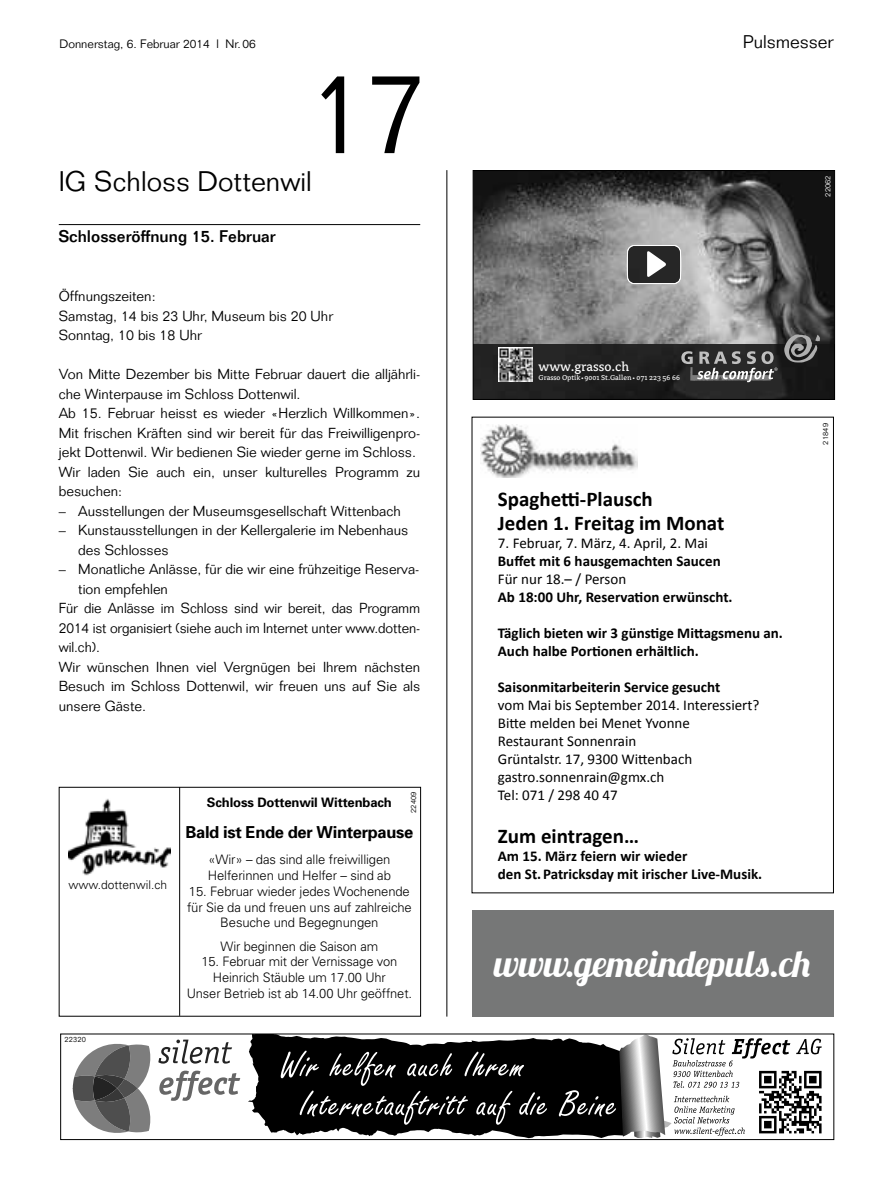
<style>
.page{position:relative;width:893px;height:1191px;background:#fff}
.page>*{position:absolute;margin:0;border:0;box-sizing:border-box;transform-origin:0 0}
.t1{font:300 114px "Folio";color:#000}
.t2{font:37.2px "Lobster 1.3";color:#fff}
.t3{font:300 27.75px "Folio";color:#000}
.t4{font:700 21px/24px "Calibri";color:#000}
.t5{font:300 18px "Folio";color:#000}
.t6{font:500 16.5px "Folio";color:#000}
.t7{font:700 16.5px "Univers";letter-spacing:-.02em;color:#000}
.t8{font:700 15px/18px "Calibri";color:#000}
.t9{font:15px/18px "Calibri";color:#000}
.t10{font:14.4px "Avance";color:#fff}
.t11{font:300 14.25px/19.5px "Folio";color:#000}
.t12{font:300 13.05px/15.8px "Univers";letter-spacing:-.01em;color:#000;text-align:center}
.t13{font:700 13.05px "Univers";letter-spacing:-.01em;color:#000}
.t14{font:300 12px "Folio";color:#000}
.t15{font:300 12px "Univers";color:#000}
.t16{font:7.95px "Avance";color:#fff}
.t17{font:300 7.5px "Folio";letter-spacing:.02em;color:#000}
.t18{font:300 7.5px "Folio";letter-spacing:.02em;color:#fff}
.s1{font-size:5.55px}
</style>
<div class="page">
<hr style="left:446px;top:170px;width:1px;height:846px;background:#000">
<div style="left:472px;top:910px;width:361px;height:106px;background:#767777"></div>
<hr style="left:59px;top:224px;width:361px;height:1px;background:#000">
<div style="left:59px;top:787px;width:362px;height:229px;border:1px solid #000"></div>
<hr style="left:179px;top:787px;width:1px;height:228px;background:#000">
<img style="left:69px;top:798px;width:101px;height:77px">
<img style="left:475px;top:172px;width:358px;height:226px">
<svg style="left:627px;top:245px;width:54px;height:39px"></svg>
<svg style="left:681px;top:351px;width:97px;height:31px;background:#606060"></svg>
<svg style="left:784px;top:334px;width:36px;height:29px"></svg>
<img style="left:498px;top:347px;width:34px;height:34px">
<div style="left:473px;top:170px;width:362px;height:230px;border:1px solid #000"></div>
<svg style="left:72px;top:1039px;width:168px;height:94px"></svg>
<svg style="left:248px;top:1035px;width:574px;height:103px"></svg>
<div style="left:60px;top:1033px;width:774px;height:107px;border:1px solid #000"></div>
<img style="left:481px;top:425px;width:156px;height:52px">
<p class="t14" style="left:60px;top:36px;width:198px">Donnerstag, 6. Februar 2014 l Nr.06</p>
<h3 class="t3" style="left:59px;top:165px;width:254px">IG Schloss Dottenwil</h3>
<p class="t6" style="left:59px;top:226px;width:218px">Schlosseröffnung 15. Februar</p>
<h1 class="t1" style="left:306px;top:45px;width:123px">17</h1>
<p class="t11" style="left:59px;top:286px;width:276px">Öffnungszeiten:<br>Samstag, 14 bis 23 Uhr, Museum bis 20 Uhr<br>Sonntag, 10 bis 18 Uhr</p>
<p class="t11" style="left:59px;top:364px;width:363px">Von Mitte Dezember bis Mitte Februar dauert die alljährli&shy;che Winterpause im Schloss Dottenwil.<br>Ab 15. Februar heisst es wieder «Herzlich Willkommen».<br>Mit frischen Kräften sind wir bereit für das Freiwilligenpro&shy;jekt Dottenwil. Wir bedienen Sie wieder gerne im Schloss.<br>Wir laden Sie auch ein, unser kulturelles Programm zu besuchen:</p>
<p class="t11" style="left:59px;top:501px;width:344px">– Ausstellungen der Museumsgesellschaft Wittenbach</p>
<p class="t11" style="left:78px;top:520px;width:331px;text-indent:-19px">– Kunstausstellungen in der Kellergalerie im Nebenhaus des Schlosses</p>
<p class="t11" style="left:59px;top:559px;width:362px">– Monatliche Anlässe, für die wir eine frühzeitige Reserva-</p>
<p class="t11" style="left:78px;top:579px;width:91px">tion empfehlen</p>
<p class="t11" style="left:59px;top:598px;width:363px">Für die Anlässe im Schloss sind wir bereit, das Programm</p>
<p class="t11" style="left:59px;top:618px;width:363px">2014 ist organisiert (siehe auch im Internet unter www.dotten-</p>
<p class="t11" style="left:59px;top:637px;width:43px">wil.ch).</p>
<p class="t11" style="left:59px;top:657px;width:363px">Wir wünschen Ihnen viel Vergnügen bei Ihrem nächsten</p>
<p class="t11" style="left:59px;top:676px;width:363px">Besuch im Schloss Dottenwil, wir freuen uns auf Sie als</p>
<p class="t11" style="left:59px;top:696px;width:89px">unsere Gäste.</p>
<p class="t15" style="left:69px;top:877px;width:100px">www.dottenwil.ch</p>
<p class="t17" style="left:64px;top:1035px;width:23px">22320</p>
<p class="t17" style="left:409px;top:813px;width:23px;rotate:-90deg">22409</p>
<p class="t13" style="left:207px;top:794px;width:187px">Schloss Dottenwil Wittenbach</p>
<p class="t7" style="left:185px;top:822px;width:229px">Bald ist Ende der Winterpause</p>
<p class="t12" style="left:208px;top:852px;width:185px;text-align:left">«Wir» – das sind alle freiwilligen<br>Helferinnen und Helfer – sind ab</p>
<p class="t12" style="left:187px;top:883px;width:226px">15. Februar wieder jedes Wochenende für Sie da und freuen uns auf zahlreiche<br>Besuche und Begegnungen</p>
<p class="t12" style="left:221px;top:938px;width:159px">Wir beginnen die Saison am</p>
<p class="t12" style="left:187px;top:954px;width:227px">15. Februar mit der Vernissage von<br>Heinrich Stäuble um 17.00 Uhr<br>Unser Betrieb ist ab 14.00 Uhr geöffnet.</p>
<p class="t5" style="left:743px;top:31px;width:92px">Pulsmesser</p>
<p class="t18" style="left:823px;top:197px;width:23px;rotate:-90deg">22062</p>
<p class="t10" style="left:539px;top:359px;width:92px">www.grasso.ch</p>
<p class="t16" style="left:539px;top:374px;width:143px">Grasso Optik <span class="s1">•</span> 9001 St.Gallen <span class="s1">•</span> 071 223 56 66</p>
<h3 class="t4" style="left:498px;top:485px;width:228px">Spaghetti-Plausch<br>Jeden 1. Freitag im Monat</h3>
<p class="t9" style="left:498px;top:533px;width:212px">7. Februar, 7. März, 4. April, 2. Mai</p>
<p class="t8" style="left:498px;top:551px;width:224px">Buffet mit 6 hausgemachten Saucen</p>
<p class="t9" style="left:498px;top:569px;width:130px">Für nur 18.– / Person</p>
<p class="t8" style="left:498px;top:587px;width:236px">Ab 18:00 Uhr, Reservation erwünscht.</p>
<p class="t8" style="left:498px;top:623px;width:287px">Täglich bieten wir 3 günstige Mittagsmenu an.<br>Auch halbe Portionen erhältlich.</p>
<p class="t8" style="left:498px;top:677px;width:224px">Saisonmitarbeiterin Service gesucht</p>
<p class="t9" style="left:498px;top:695px;width:263px">vom Mai bis September 2014. Interessiert?<br>Bitte melden bei Menet Yvonne<br>Restaurant Sonnenrain<br>Grüntalstr. 17, 9300 Wittenbach gastro.sonnenrain@gmx.ch<br>Tel: 071 / 298 40 47</p>
<h3 class="t4" style="left:498px;top:823px;width:143px">Zum eintragen…</h3>
<p class="t8" style="left:498px;top:846px;width:266px">Am 15. März feiern wir wieder<br>den St.Patricksday mit irischer Live-Musik.</p>
<p class="t17" style="left:821px;top:444px;width:23px;rotate:-90deg">21849</p>
<h2 class="t2" style="left:494px;top:940px;width:318px">www.gemeindepuls.ch</h2>
</div>
